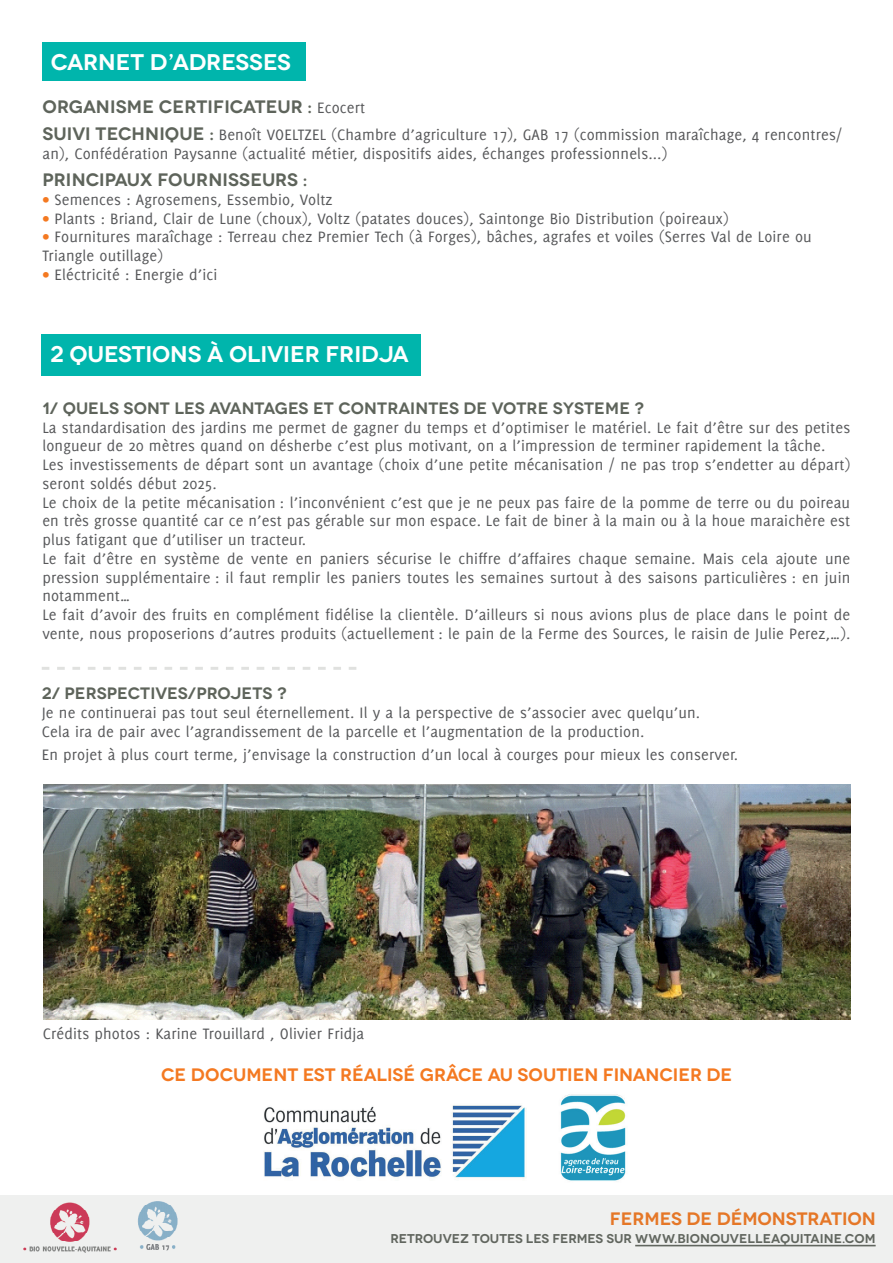
<style>
.page{position:relative;width:893px;height:1263px;background:#fff}
.page>*{position:absolute;margin:0;border:0;box-sizing:border-box;transform-origin:0 0}
.t1{font:600 22.65px "Novecentowide";letter-spacing:-.005em;color:#fff}
.t2{font:600 18px "Novecentowide";color:#f47921}
.t3{font:600 18px "Novecentowide";letter-spacing:.005em;color:#5e645b}
.t4{font:16.5px/18.8px "Delicious";letter-spacing:.01em;color:#57585a}
.t5{font:600 16.5px "Novecentowide";color:#5e645b}
.t6{font:600 12.75px "Novecentowide";color:#61665f}
.s1{font-family:"Delicious";font-weight:400;font-size:16.5px;color:#57585a}
.s2{font-family:"Novecentowide";font-weight:600;font-size:18px;color:#5e645b}
.s3{color:#f47921}
</style>
<div class="page">
<div style="left:0;top:1195px;width:893px;height:68px;background:#eff0ef"></div>
<div style="left:43px;top:43px;width:263px;height:38px;background:#00b5ac"></div>
<div style="left:42px;top:335px;width:379px;height:41px;background:#00b5ac"></div>
<img style="left:44px;top:784px;width:806px;height:235px">
<svg style="left:42px;top:667px;width:314px;height:3px"></svg>
<img style="left:560px;top:1094px;width:66px;height:87px">
<img style="left:263px;top:1105px;width:264px;height:75px">
<h1 class="t1" style="left:51px;top:48px;width:242px">CARNET D’ADRESSES</h1>
<p class="t3" style="left:43px;top:96px;width:324px">ORGANISME CERTIFICATEUR : <span class="s1">Ecocert</span></p>
<p class="t4" style="left:43px;top:125px;width:801px"><span class="s2">SUIVI TECHNIQUE :</span> Benoît VOELTZEL (Chambre d’agriculture 17), GAB 17 (commission maraîchage, 4 rencontres/ an), Confédération Paysanne (actualité métier, dispositifs aides, échanges professionnels...)</p>
<p class="t3" style="left:43px;top:169px;width:267px">PRINCIPAUX FOURNISSEURS :</p>
<p class="t4" style="left:43px;top:190px;width:292px"><span class="s3">•</span> Semences : Agrosemens, Essembio, Voltz</p>
<p class="t4" style="left:43px;top:209px;width:688px"><span class="s3">•</span> Plants : Briand, Clair de Lune (choux), Voltz (patates douces), Saintonge Bio Distribution (poireaux)</p>
<p class="t4" style="left:43px;top:227px;width:771px"><span class="s3">•</span> Fournitures maraîchage : Terreau chez Premier Tech (à Forges), bâches, agrafes et voiles (Serres Val de Loire ou<br>Triangle outillage)</p>
<p class="t4" style="left:43px;top:265px;width:176px"><span class="s3">•</span> Eléctricité : Energie d’ici</p>
<h1 class="t1" style="left:50px;top:341px;width:360px">2 QUESTIONS À OLIVIER FRIDJA</h1>
<p class="t5" style="left:42px;top:398px;width:603px">1/ QUELS SONT LES AVANTAGES ET CONTRAINTES DE VOTRE SYSTEME ?</p>
<p class="t4" style="left:42px;top:418px;width:809px">La standardisation des jardins me permet de gagner du temps et d’optimiser le matériel. Le fait d’être sur des petites longueur de 20 mètres quand on désherbe c’est plus motivant, on a l’impression de terminer rapidement la tâche.<br>Les investissements de départ sont un avantage (choix d’une petite mécanisation / ne pas trop s’endetter au départ) seront soldés début 2025.<br>Le choix de la petite mécanisation : l’inconvénient c’est que je ne peux pas faire de la pomme de terre ou du poireau en très grosse quantité car ce n’est pas gérable sur mon espace. Le fait de biner à la main ou à la houe maraichère est plus fatigant que d’utiliser un tracteur.<br>Le fait d’être en système de vente en paniers sécurise le chiffre d’affaires chaque semaine. Mais cela ajoute une pression supplémentaire : il faut remplir les paniers toutes les semaines surtout à des saisons particulières : en juin notamment…<br>Le fait d’avoir des fruits en complément fidélise la clientèle. D’ailleurs si nous avions plus de place dans le point de vente, nous proposerions d’autres produits (actuellement : le pain de la Ferme des Sources, le raisin de Julie Perez,…).</p>
<p class="t5" style="left:42px;top:683px;width:246px">2/ PERSPECTIVES/PROJETS ?</p>
<p class="t4" style="left:42px;top:703px;width:660px">Je ne continuerai pas tout seul éternellement. Il y a la perspective de s’associer avec quelqu’un.<br>Cela ira de pair avec l’agrandissement de la parcelle et l’augmentation de la production.</p>
<p class="t4" style="left:42px;top:745px;width:698px">En projet à plus court terme, j’envisage la construction d’un local à courges pour mieux les conserver.</p>
<p class="t4" style="left:43px;top:1024px;width:323px">Crédits photos : Karine Trouillard , Olivier Fridja</p>
<p class="t2" style="left:161px;top:1064px;width:573px">CE DOCUMENT EST RÉALISÉ GRÂCE AU SOUTIEN FINANCIER DE</p>
<p class="t2" style="left:610px;top:1208px;width:267px">FERMES DE DÉMONSTRATION</p>
<p class="t6" style="left:390px;top:1231px;width:487px">RETROUVEZ TOUTES LES FERMES SUR WWW.BIONOUVELLEAQUITAINE.COM</p>
</div>
